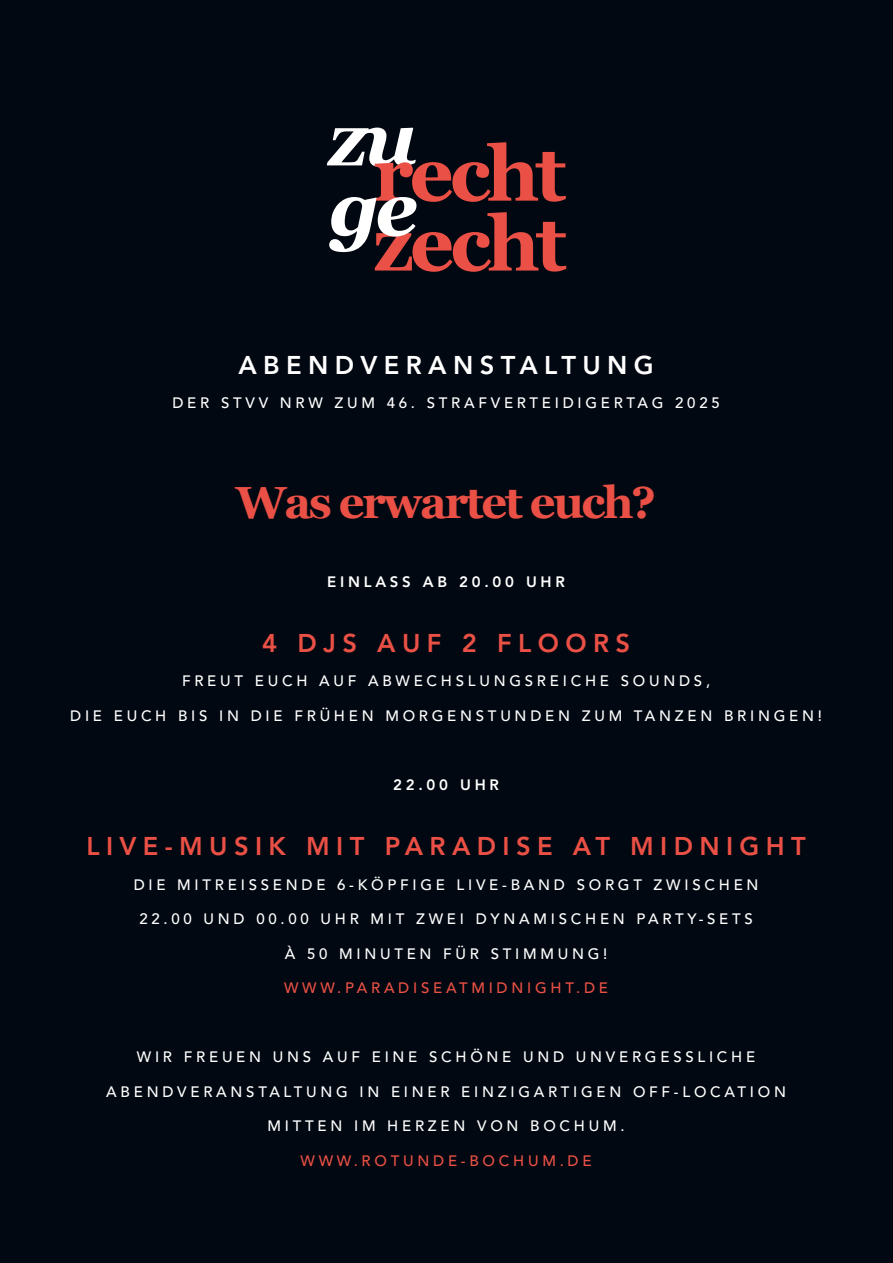
<style>
.page{position:relative;width:893px;height:1263px;background:#020811}
.page>*{position:absolute;margin:0;border:0;box-sizing:border-box;transform-origin:0 0}
.t1{font:700 45px "Georgia";letter-spacing:-.05em;color:#ea5045}
.t2{font:800 25.5px "Avenir LT Std";letter-spacing:.25em;color:#ea5045}
.t3{font:800 25.5px "Avenir LT Std";letter-spacing:.25em;color:#fff}
.t4{font:500 15px "Avenir LT Std";letter-spacing:.25em;color:#fff}
.t5{font:500 15px "Avenir LT Std";letter-spacing:.25em;color:#ea5045}
.t6{font:800 15px "Avenir LT Std";letter-spacing:.25em;color:#fff}
</style>
<div class="page">
<svg style="left:327px;top:128px;width:239px;height:144px"></svg>
<h2 class="t3" style="left:238px;top:350px;width:417px">ABENDVERANSTALTUNG</h2>
<p class="t4" style="left:172px;top:394px;width:549px">DER STVV NRW ZUM 46. STRAFVERTEIDIGERTAG 2025</p>
<h1 class="t1" style="left:236px;top:468px;width:422px">Was erwartet euch?</h1>
<p class="t6" style="left:327px;top:573px;width:239px">EINLASS AB 20.00 UHR</p>
<h2 class="t2" style="left:262px;top:628px;width:370px">4 DJS AUF 2 FLOORS</h2>
<p class="t4" style="left:182px;top:672px;width:530px">FREUT EUCH AUF ABWECHSLUNGSREICHE SOUNDS,</p>
<p class="t4" style="left:70px;top:707px;width:753px">DIE EUCH BIS IN DIE FRÜHEN MORGENSTUNDEN ZUM TANZEN BRINGEN!</p>
<p class="t6" style="left:393px;top:776px;width:107px">22.00 UHR</p>
<h2 class="t2" style="left:86px;top:831px;width:721px">LIVE-MUSIK MIT PARADISE AT MIDNIGHT</h2>
<p class="t4" style="left:134px;top:876px;width:626px">DIE MITREISSENDE 6-KÖPFIGE LIVE-BAND SORGT ZWISCHEN</p>
<p class="t4" style="left:139px;top:910px;width:615px">22.00 UND 00.00 UHR MIT ZWEI DYNAMISCHEN PARTY-SETS</p>
<p class="t4" style="left:285px;top:945px;width:324px">À 50 MINUTEN FÜR STIMMUNG!</p>
<p class="t5" style="left:284px;top:979px;width:325px">WWW.PARADISEATMIDNIGHT.DE</p>
<p class="t4" style="left:137px;top:1048px;width:620px">WIR FREUEN UNS AUF EINE SCHÖNE UND UNVERGESSLICHE</p>
<p class="t4" style="left:106px;top:1083px;width:681px">ABENDVERANSTALTUNG IN EINER EINZIGARTIGEN OFF-LOCATION</p>
<p class="t4" style="left:268px;top:1117px;width:359px">MITTEN IM HERZEN VON BOCHUM.</p>
<p class="t5" style="left:301px;top:1152px;width:293px">WWW.ROTUNDE-BOCHUM.DE</p>
</div>
